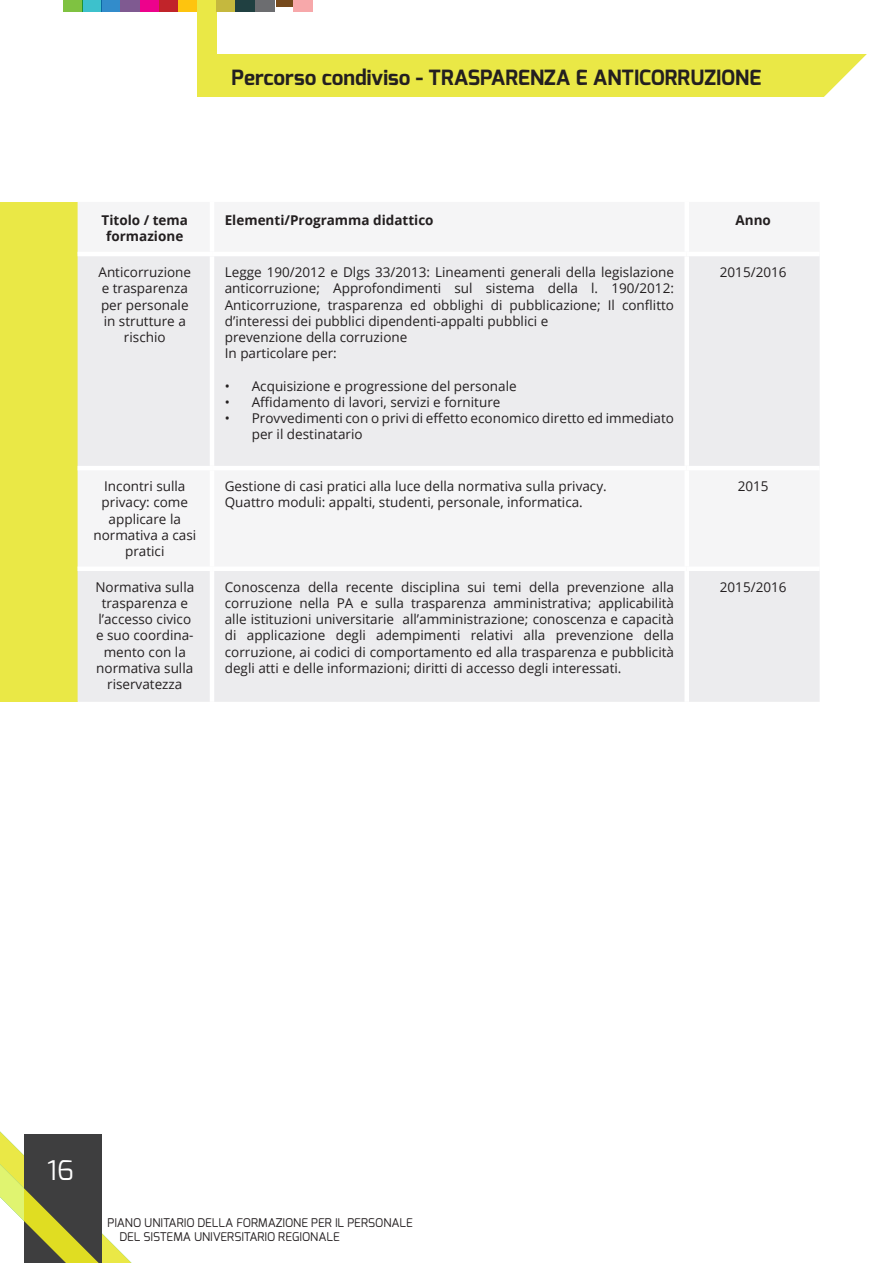
<style>
.page{position:relative;width:893px;height:1263px;background:#fff}
.page>*{position:absolute;margin:0;border:0;box-sizing:border-box;transform-origin:0 0}
.t1{font:27px "Exo";color:#fff}
.t2{font:700 21px "Exo";color:#231f20}
.t3{font:13.5px/16.2px "Open Sans";color:#231f20;text-align:center}
.t4{font:700 13.5px/16.2px "Open Sans";color:#231f20;text-align:center}
.t5{font:12px/14.4px "Exo";color:#231f20}
</style>
<div class="page">
<div style="left:198px;top:54px;width:695px;height:43px;background:#eae846"></div>
<svg style="left:0;top:1131px;width:132px;height:132px"></svg>
<div style="left:0;top:202px;width:78px;height:500px;background:#eae846"></div>
<div style="left:63px;top:0;width:20px;height:11px;background:#7fc241"></div>
<div style="left:83px;top:0;width:19px;height:11px;background:#3dc1cc"></div>
<div style="left:102px;top:0;width:19px;height:11px;background:#328ccb"></div>
<div style="left:121px;top:0;width:19px;height:11px;background:#7f5a91"></div>
<div style="left:140px;top:0;width:19px;height:11px;background:#ed028c"></div>
<div style="left:159px;top:0;width:19px;height:11px;background:#c1242a"></div>
<div style="left:178px;top:0;width:20px;height:11px;background:#fec40e"></div>
<div style="left:198px;top:0;width:19px;height:97px;background:#eae846"></div>
<div style="left:217px;top:0;width:19px;height:11px;background:#c5b83e"></div>
<div style="left:236px;top:0;width:19px;height:11px;background:#204041"></div>
<div style="left:255px;top:0;width:19px;height:11px;background:#6c6d70"></div>
<div style="left:276px;top:0;width:20px;height:6px;background:#764a1c"></div>
<div style="left:294px;top:0;width:19px;height:11px;background:#f7a8aa"></div>
<svg style="left:78px;top:256px;width:742px;height:446px;fill:#ececee"></svg>
<hr style="left:210px;top:256px;width:4px;height:210px;background:#fff">
<div style="left:684px;top:256px;width:5px;height:210px;background:#fff"></div>
<hr style="left:78px;top:466px;width:134px;height:4px;background:#fff">
<hr style="left:212px;top:466px;width:475px;height:4px;background:#fff">
<hr style="left:210px;top:470px;width:4px;height:96px;background:#fff">
<hr style="left:687px;top:466px;width:133px;height:4px;background:#fff">
<div style="left:684px;top:470px;width:5px;height:96px;background:#fff"></div>
<div style="left:78px;top:566px;width:134px;height:5px;background:#fff"></div>
<div style="left:212px;top:566px;width:475px;height:5px;background:#fff"></div>
<hr style="left:210px;top:571px;width:4px;height:131px;background:#fff">
<div style="left:687px;top:566px;width:133px;height:5px;background:#fff"></div>
<div style="left:684px;top:571px;width:5px;height:131px;background:#fff"></div>
<svg style="left:824px;top:54px;width:69px;height:43px"></svg>
<h2 class="t2" style="left:231px;top:64px;width:531px">Percorso condiviso - TRASPARENZA E ANTICORRUZIONE</h2>
<p class="t4" style="left:102px;top:212px;width:88px">Titolo / tema formazione</p>
<p class="t4" style="left:225px;top:212px;width:210px">Elementi/Programma didattico</p>
<p class="t4" style="left:735px;top:212px;width:37px">Anno</p>
<p class="t3" style="left:98px;top:264px;width:94px">Anticorruzione e trasparenza per personale in strutture a rischio</p>
<p class="t3" style="left:225px;top:264px;width:451px;text-align:left">Legge 190/2012 e Dlgs 33/2013: Lineamenti generali della legislazione anticorruzione; Approfondimenti sul sistema della l. 190/2012:<br>Anticorruzione, trasparenza ed obblighi di pubblicazione; Il conflitto d’interessi dei pubblici dipendenti-appalti pubblici e<br>prevenzione della corruzione<br>In particolare per:</p>
<p class="t3" style="left:225px;top:377px;width:293px">• Acquisizione e progressione del personale</p>
<p class="t3" style="left:225px;top:393px;width:277px">• Affidamento di lavori, servizi e forniture</p>
<p class="t3" style="left:252px;top:410px;width:424px;text-align:left;text-indent:-27px">• Provvedimenti con o privi di effetto economico diretto ed immediato per il destinatario</p>
<p class="t3" style="left:720px;top:264px;width:68px">2015/2016</p>
<p class="t3" style="left:93px;top:478px;width:104px">Incontri sulla privacy: come applicare la normativa a casi pratici</p>
<p class="t3" style="left:225px;top:478px;width:383px;text-align:left">Gestione di casi pratici alla luce della normativa sulla privacy.<br>Quattro moduli: appalti, studenti, personale, informatica.</p>
<p class="t3" style="left:738px;top:478px;width:32px">2015</p>
<p class="t3" style="left:95px;top:578px;width:100px">Normativa sulla trasparenza e l’accesso civico e suo coordina&shy;mento con la normativa sulla riservatezza</p>
<p class="t3" style="left:225px;top:578px;width:451px;text-align:justify">Conoscenza della recente disciplina sui temi della prevenzione alla corruzione nella PA e sulla trasparenza amministrativa; applicabilità alle istituzioni universitarie all’amministrazione; conoscenza e capacità di applicazione degli adempimenti relativi alla prevenzione della corruzione, ai codici di comportamento ed alla trasparenza e pubblicità degli atti e delle informazioni; diritti di accesso degli interessati.</p>
<p class="t3" style="left:720px;top:578px;width:68px">2015/2016</p>
<h1 class="t1" style="left:47px;top:1153px;width:28px">16</h1>
<p class="t5" style="left:119px;top:1215px;width:295px;text-indent:-12px">PIANO UNITARIO DELLA FORMAZIONE PER IL PERSONALE<br>DEL SISTEMA UNIVERSITARIO REGIONALE</p>
</div>
